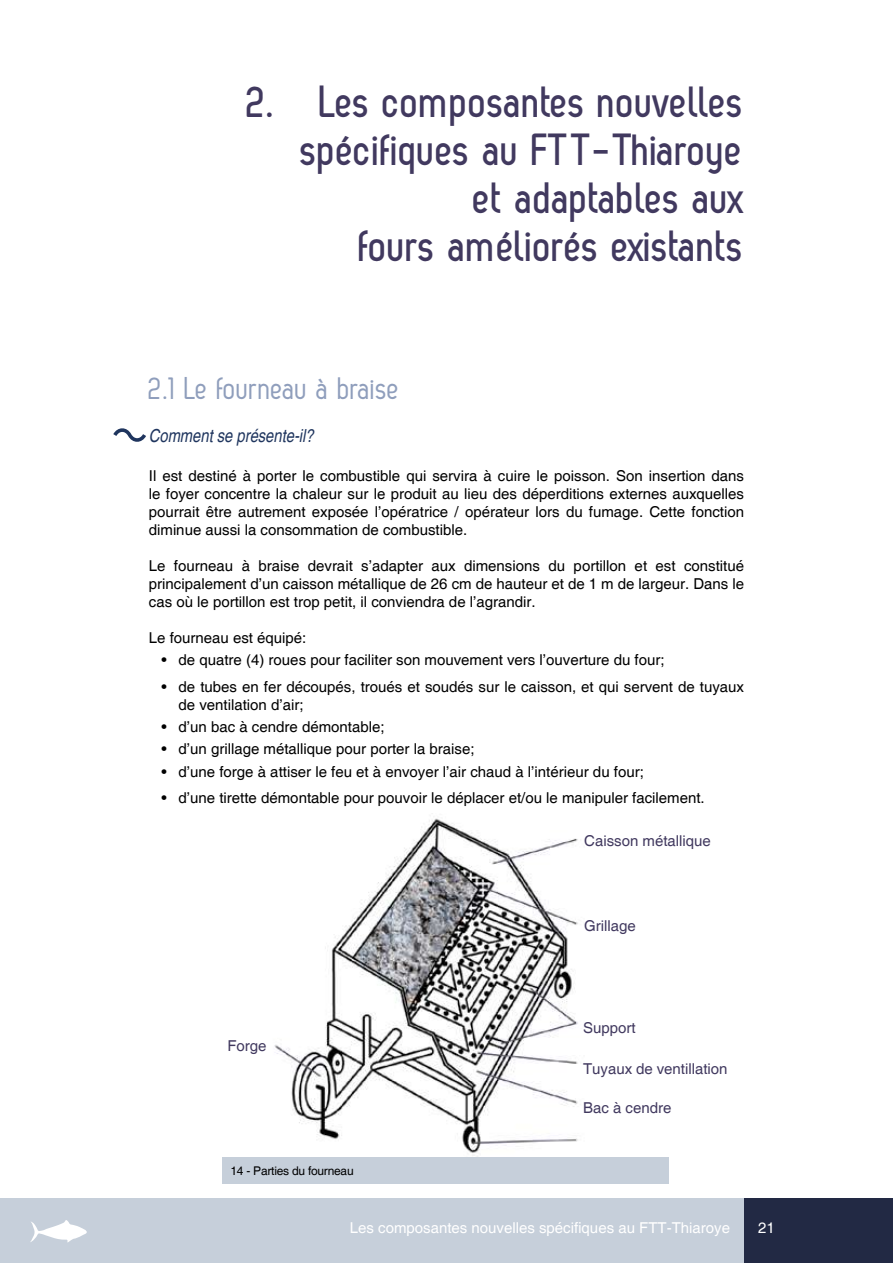
<style>
.page{position:relative;width:893px;height:1263px;background:#fff}
.page>*{position:absolute;margin:0;border:0;box-sizing:border-box;transform-origin:0 0}
.t1{font:700 45px/48px "Zag";color:#41395f;text-align:right}
.t2{font:31.5px "Zag";color:#8f9ebc}
.t3{font:italic condensed 18px "Helvetica";color:#1f355e}
.t4{font:15px/18px "Helvetica";color:#000;text-align:justify}
.t5{font:15px "Helvetica";color:#41395f}
.t6{font:15px "Helvetica";color:#fff}
.t7{font:12px "Helvetica";letter-spacing:-.02em;color:#000}
</style>
<div class="page">
<div style="left:0;top:1199px;width:893px;height:64px;background:#c6cfda"></div>
<svg style="left:30px;top:1220px;width:57px;height:22px"></svg>
<div style="left:744px;top:1199px;width:149px;height:64px;background:#222944"></div>
<svg style="left:113px;top:428px;width:33px;height:14px"></svg>
<img style="left:274px;top:818px;width:304px;height:339px">
<div style="left:222px;top:1157px;width:446px;height:26px;background:#c6cfda"></div>
<h1 class="t1" style="left:247px;top:78px;width:499px">2. Les composantes nouvelles spécifiques au FTT-Thiaroye<br>et adaptables aux<br>fours améliorés existants</h1>
<h2 class="t2" style="left:149px;top:371px;width:253px">2.1 Le fourneau à braise</h2>
<p class="t3" style="left:149px;top:425px;width:166px">Comment se présente-il?</p>
<p class="t4" style="left:149px;top:467px;width:597px">Il est destiné à porter le combustible qui servira à cuire le poisson. Son insertion dans le foyer concentre la chaleur sur le produit au lieu des déperditions externes auxquelles pourrait être autrement exposée l’opératrice / opérateur lors du fumage. Cette fonction diminue aussi la consommation de combustible.</p>
<p class="t4" style="left:149px;top:557px;width:597px">Le fourneau à braise devrait s’adapter aux dimensions du portillon et est constitué principalement d’un caisson métallique de 26 cm de hauteur et de 1 m de largeur. Dans le cas où le portillon est trop petit, il conviendra de l’agrandir.</p>
<p class="t4" style="left:149px;top:629px;width:159px">Le fourneau est équipé:</p>
<p class="t4" style="left:162px;top:652px;width:505px">• de quatre (4) roues pour faciliter son mouvement vers l’ouverture du four;</p>
<p class="t4" style="left:179px;top:678px;width:567px;text-indent:-17px">• de tubes en fer découpés, troués et soudés sur le caisson, et qui servent de tuyaux de ventilation d’air;</p>
<p class="t4" style="left:162px;top:718px;width:224px">• d’un bac à cendre démontable;</p>
<p class="t4" style="left:162px;top:741px;width:314px">• d’un grillage métallique pour porter la braise;</p>
<p class="t4" style="left:162px;top:763px;width:484px">• d’une forge à attiser le feu et à envoyer l’air chaud à l’intérieur du four;</p>
<p class="t4" style="left:162px;top:789px;width:545px">• d’une tirette démontable pour pouvoir le déplacer et/ou le manipuler facilement.</p>
<p class="t5" style="left:584px;top:832px;width:128px">Caisson métallique</p>
<p class="t5" style="left:584px;top:917px;width:53px">Grillage</p>
<p class="t5" style="left:227px;top:1037px;width:41px">Forge</p>
<p class="t7" style="left:230px;top:1163px;width:125px">14 - Parties du fourneau</p>
<p class="t5" style="left:583px;top:1019px;width:54px">Support</p>
<p class="t5" style="left:583px;top:1060px;width:146px">Tuyaux de ventillation</p>
<p class="t5" style="left:583px;top:1099px;width:90px">Bac à cendre</p>
<p class="t6" style="left:350px;top:1219px;width:382px">Les composantes nouvelles spécifiques au FTT-Thiaroye</p>
<p class="t6" style="left:758px;top:1219px;width:18px">21</p>
</div>
